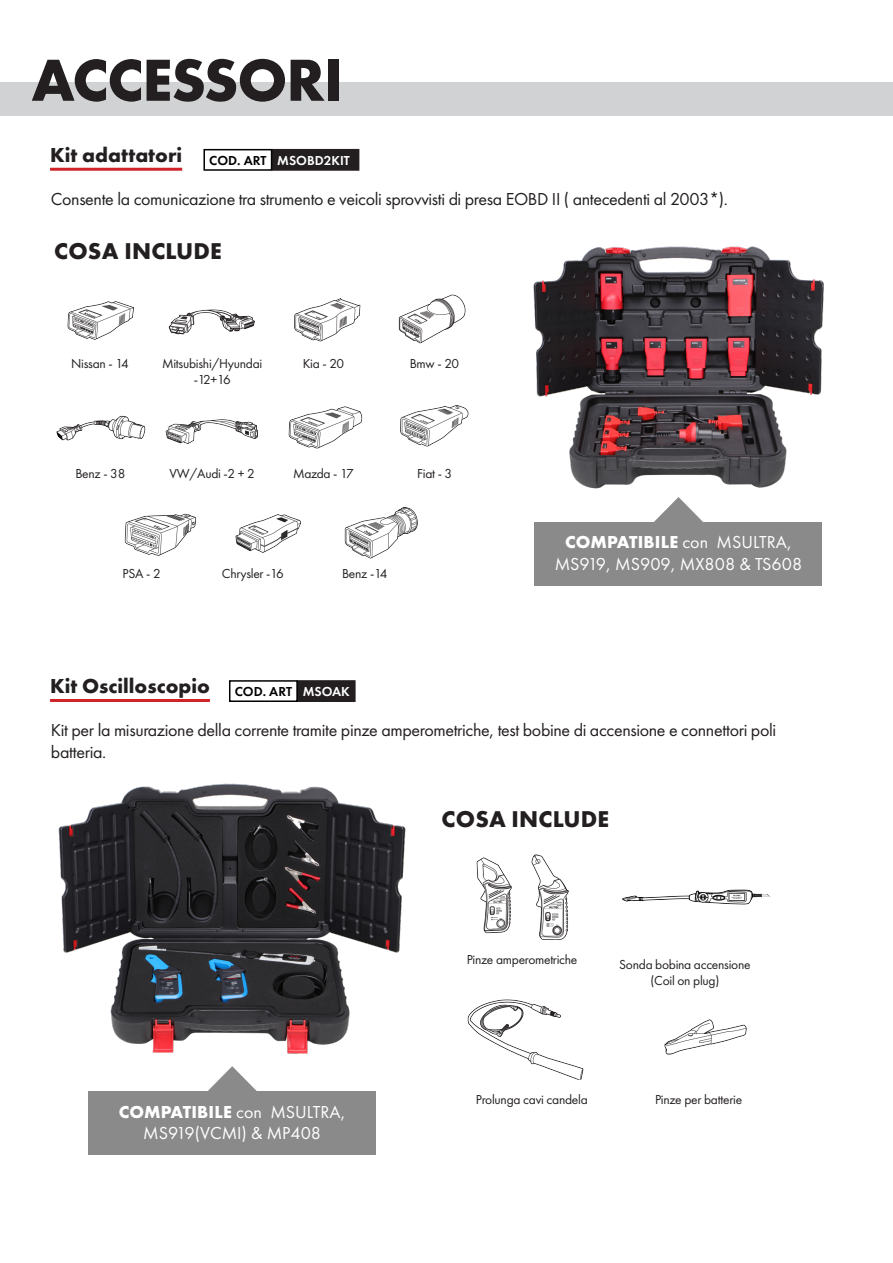
<style>
.page{position:relative;width:893px;height:1263px;background:#fff}
.page>*{position:absolute;margin:0;border:0;box-sizing:border-box;transform-origin:0 0}
.t1{font:700 61.5px "Futura PT";letter-spacing:-.02em;color:#231f20}
.t2{font:700 23.7px "Futura PT";letter-spacing:.01em;color:#231f20}
.t3{font:700 21px "Futura PT";color:#231f20}
.t4{font:18px/21.6px "Futura PT";letter-spacing:-.02em;color:#231f20}
.t5{font:700 18px "Futura PT";letter-spacing:.01em;color:#fff}
.t6{font:18px "Futura PT";color:#fff}
.t7{font:13.5px "Futura PT";letter-spacing:-.02em;color:#231f20}
.t8{font:600 13.5px "Futura PT";color:#000}
.t9{font:600 13.5px "Futura PT";color:#fff}
.s1{font-weight:400}
</style>
<div class="page">
<div style="left:0;top:83px;width:893px;height:33px;background:#d1d2d4"></div>
<svg style="left:654px;top:497px;width:49px;height:25px"></svg>
<div style="left:535px;top:522px;width:287px;height:64px;background:#8a8a8a"></div>
<svg style="left:208px;top:1066px;width:49px;height:25px"></svg>
<div style="left:89px;top:1091px;width:287px;height:64px;background:#8a8a8a"></div>
<hr style="left:50px;top:168px;width:132px;height:3px;background:#d1232a">
<hr style="left:50px;top:699px;width:160px;height:3px;background:#d1232a">
<img style="left:533px;top:246px;width:291px;height:243px">
<img style="left:58px;top:783px;width:348px;height:271px">
<img style="left:67px;top:301px;width:67px;height:39px">
<img style="left:168px;top:309px;width:87px;height:26px">
<img style="left:56px;top:415px;width:90px;height:26px">
<img style="left:165px;top:419px;width:93px;height:25px">
<img style="left:288px;top:406px;width:75px;height:43px">
<img style="left:400px;top:405px;width:69px;height:42px">
<img style="left:124px;top:513px;width:72px;height:43px">
<img style="left:467px;top:999px;width:117px;height:81px">
<img style="left:476px;top:857px;width:36px;height:77px">
<img style="left:531px;top:854px;width:38px;height:86px">
<img style="left:664px;top:1019px;width:83px;height:36px">
<img style="left:622px;top:889px;width:149px;height:16px">
<img style="left:235px;top:514px;width:66px;height:39px">
<img style="left:344px;top:507px;width:74px;height:52px">
<img style="left:294px;top:298px;width:67px;height:44px">
<img style="left:398px;top:294px;width:68px;height:50px">
<div style="left:272px;top:150px;width:87px;height:20px;background:#231f20"></div>
<div style="left:272px;top:149px;width:87px;height:22px;border:2px solid #231f20"></div>
<div style="left:203px;top:149px;width:69px;height:22px;border:2px solid #000"></div>
<div style="left:298px;top:681px;width:57px;height:20px;background:#231f20"></div>
<div style="left:297px;top:680px;width:59px;height:22px;border:2px solid #231f20"></div>
<div style="left:229px;top:680px;width:69px;height:22px;border:2px solid #000"></div>
<p class="t1" style="left:31px;top:41px;width:313px">ACCESSORI</p>
<p class="t3" style="left:50px;top:142px;width:134px">Kit adattatori</p>
<p class="t8" style="left:209px;top:152px;width:59px">COD. ART</p>
<p class="t9" style="left:277px;top:152px;width:74px">MSOBD2KIT</p>
<p class="t4" style="left:51px;top:188px;width:679px">Consente la comunicazione tra strumento e veicoli sprovvisti di presa EOBD II ( antecedenti al 2003*).</p>
<p class="t2" style="left:54px;top:236px;width:169px">COSA INCLUDE</p>
<p class="t7" style="left:71px;top:355px;width:59px">Nissan - 14</p>
<p class="t7" style="left:75px;top:465px;width:51px">Benz - 38</p>
<p class="t7" style="left:162px;top:355px;width:102px">Mitsubishi/Hyundai</p>
<p class="t7" style="left:194px;top:371px;width:39px">-12+16</p>
<p class="t7" style="left:303px;top:355px;width:43px">Kia - 20</p>
<p class="t7" style="left:170px;top:465px;width:87px">VW/Audi -2 + 2</p>
<p class="t7" style="left:293px;top:465px;width:62px">Mazda - 17</p>
<p class="t7" style="left:410px;top:355px;width:51px">Bmw - 20</p>
<p class="t7" style="left:417px;top:465px;width:37px">Fiat - 3</p>
<p class="t7" style="left:123px;top:565px;width:40px">PSA - 2</p>
<p class="t7" style="left:222px;top:565px;width:64px">Chrysler -16</p>
<p class="t7" style="left:342px;top:565px;width:47px">Benz -14</p>
<p class="t3" style="left:50px;top:673px;width:161px">Kit Oscilloscopio</p>
<p class="t8" style="left:235px;top:683px;width:59px">COD. ART</p>
<p class="t9" style="left:303px;top:683px;width:49px">MSOAK</p>
<p class="t5" style="left:565px;top:531px;width:229px">COMPATIBILE <span class="s1">con MSULTRA,</span></p>
<p class="t6" style="left:555px;top:553px;width:249px">MS919, MS909, MX808 &amp; TS608</p>
<p class="t4" style="left:51px;top:719px;width:727px">Kit per la misurazione della corrente tramite pinze amperometriche, test bobine di accensione e connettori poli batteria.</p>
<p class="t2" style="left:441px;top:804px;width:169px">COSA INCLUDE</p>
<p class="t5" style="left:119px;top:1100px;width:229px">COMPATIBILE <span class="s1">con MSULTRA,</span></p>
<p class="t6" style="left:143px;top:1122px;width:179px">MS919(VCMI) &amp; MP408</p>
<p class="t7" style="left:467px;top:951px;width:112px">Pinze amperometriche</p>
<p class="t7" style="left:619px;top:956px;width:133px">Sonda bobina accensione</p>
<p class="t7" style="left:650px;top:972px;width:70px">(Coil on plug)</p>
<p class="t7" style="left:476px;top:1091px;width:113px">Prolunga cavi candela</p>
<p class="t7" style="left:655px;top:1091px;width:89px">Pinze per batterie</p>
</div>
